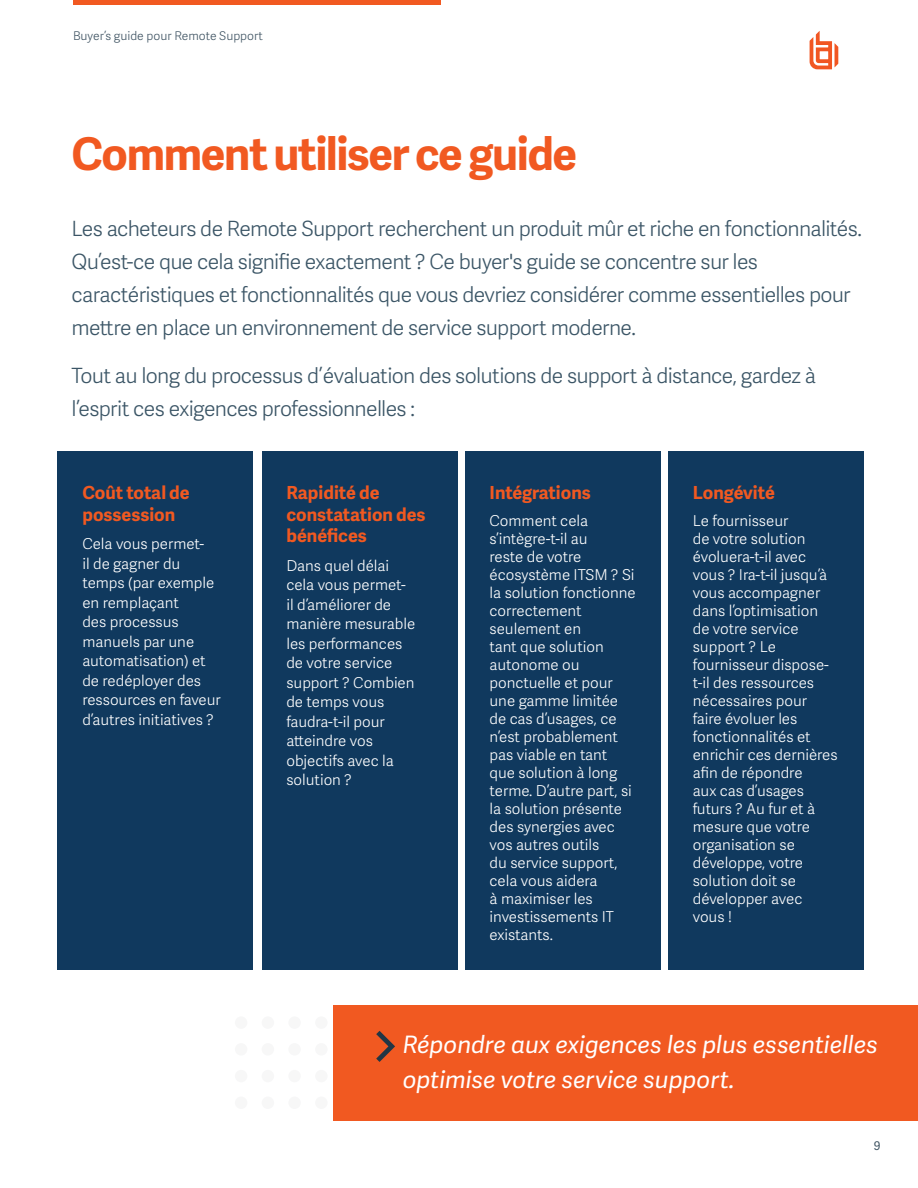
<style>
.page{position:relative;width:918px;height:1188px;background:#fff}
.page>*{position:absolute;margin:0;border:0;box-sizing:border-box;transform-origin:0 0}
.t1{font:700 45px "Adelle Sans";letter-spacing:-.03em;color:#f15921}
.t2{font:italic 24px/34.5px "Adelle Sans";letter-spacing:-.005em;color:#fff}
.t3{font:300 21px/33px "Adelle Sans";letter-spacing:-.03em;color:#3b5566}
.t4{font:700 18px/21.6px "Adelle Sans";color:#f15921}
.t5{font:300 15px/18px "Adelle Sans";color:#fff}
.t6{font:300 12px "Adelle Sans";color:#415564}
.t7{font:12px "Adelle Sans";color:#415564}
</style>
<div class="page">
<div style="left:262px;top:1043px;width:12px;height:13px;background:#f7f7f7;border-radius:50%"></div>
<div style="left:315px;top:1043px;width:13px;height:13px;background:#f7f7f7;border-radius:50%"></div>
<div style="left:262px;top:1097px;width:12px;height:12px;background:#f7f7f7;border-radius:50%"></div>
<div style="left:315px;top:1097px;width:13px;height:12px;background:#f7f7f7;border-radius:50%"></div>
<div style="left:235px;top:1043px;width:12px;height:13px;background:#f7f7f7;border-radius:50%"></div>
<div style="left:288px;top:1043px;width:13px;height:13px;background:#f7f7f7;border-radius:50%"></div>
<div style="left:235px;top:1097px;width:12px;height:12px;background:#f7f7f7;border-radius:50%"></div>
<div style="left:288px;top:1097px;width:13px;height:12px;background:#f7f7f7;border-radius:50%"></div>
<div style="left:235px;top:1016px;width:12px;height:13px;background:#f7f7f7;border-radius:50%"></div>
<div style="left:288px;top:1016px;width:13px;height:13px;background:#f7f7f7;border-radius:50%"></div>
<div style="left:235px;top:1070px;width:12px;height:12px;background:#f7f7f7;border-radius:50%"></div>
<div style="left:288px;top:1070px;width:13px;height:12px;background:#f7f7f7;border-radius:50%"></div>
<div style="left:262px;top:1016px;width:12px;height:13px;background:#f7f7f7;border-radius:50%"></div>
<div style="left:315px;top:1016px;width:13px;height:13px;background:#f7f7f7;border-radius:50%"></div>
<div style="left:262px;top:1070px;width:12px;height:12px;background:#f7f7f7;border-radius:50%"></div>
<div style="left:315px;top:1070px;width:13px;height:12px;background:#f7f7f7;border-radius:50%"></div>
<svg style="left:810px;top:31px;width:28px;height:38px"></svg>
<hr style="left:73px;top:0;width:368px;height:4px;background:#f15921">
<div style="left:57px;top:451px;width:196px;height:519px;background:#10395e"></div>
<div style="left:465px;top:451px;width:196px;height:519px;background:#10395e"></div>
<div style="left:262px;top:451px;width:196px;height:519px;background:#10395e"></div>
<div style="left:668px;top:451px;width:196px;height:519px;background:#10395e"></div>
<div style="left:333px;top:1005px;width:585px;height:115px;background:#f15921"></div>
<svg style="left:376px;top:1031px;width:19px;height:31px"></svg>
<p class="t6" style="left:73px;top:27px;width:191px">Buyer’s guide pour Remote Support</p>
<p class="t1" style="left:71px;top:121px;width:507px">Comment utiliser ce guide</p>
<p class="t3" style="left:71px;top:211px;width:792px">Les acheteurs de Remote Support recherchent un produit mûr et riche en fonctionnalités.<br>Qu’est-ce que cela signifie exactement ? Ce buyer's guide se concentre sur les caractéristiques et fonctionnalités que vous devriez considérer comme essentielles pour mettre en place un environnement de service support moderne.</p>
<p class="t3" style="left:71px;top:358px;width:746px">Tout au long du processus d’évaluation des solutions de support à distance, gardez à l’esprit ces exigences professionnelles :</p>
<p class="t4" style="left:82px;top:481px;width:109px">Coût total de possession</p>
<p class="t5" style="left:82px;top:534px;width:140px;line-height:19.5px">Cela vous permet-<br>il de gagner du temps (par exemple en remplaçant<br>des processus manuels par une automatisation) et de redéployer des ressources en faveur d’autres initiatives ?</p>
<p class="t4" style="left:286px;top:481px;width:141px">Rapidité de constatation des bénéfices</p>
<p class="t5" style="left:286px;top:555px;width:130px;line-height:19.5px">Dans quel délai cela vous permet&shy;il d’améliorer de manière mesurable les performances de votre service support ? Combien de temps vous faudra-t-il pour atteindre vos objectifs avec la solution ?</p>
<p class="t4" style="left:490px;top:481px;width:103px">Intégrations</p>
<p class="t5" style="left:490px;top:511px;width:148px">Comment cela s’intègre-t-il au<br>reste de votre écosystème ITSM ? Si la solution fonctionne correctement seulement en<br>tant que solution autonome ou ponctuelle et pour une gamme limitée de cas d’usages, ce n’est probablement pas viable en tant que solution à long terme. D’autre part, si la solution présente des synergies avec vos autres outils<br>du service support, cela vous aidera<br>à maximiser les investissements IT existants.</p>
<p class="t4" style="left:693px;top:481px;width:84px">Longévité</p>
<p class="t5" style="left:693px;top:511px;width:146px">Le fournisseur<br>de votre solution évoluera-t-il avec vous ? Ira-t-il jusqu’à vous accompagner dans l’optimisation de votre service support ? Le fournisseur dispose&shy;t-il des ressources nécessaires pour faire évoluer les fonctionnalités et enrichir ces dernières afin de répondre<br>aux cas d’usages futurs ? Au fur et à mesure que votre organisation se développe, votre solution doit se développer avec vous !</p>
<p class="t2" style="left:403px;top:1028px;width:477px">Répondre aux exigences les plus essentielles optimise votre service support.</p>
<p class="t7" style="left:874px;top:1137px;width:8px">9</p>
</div>
